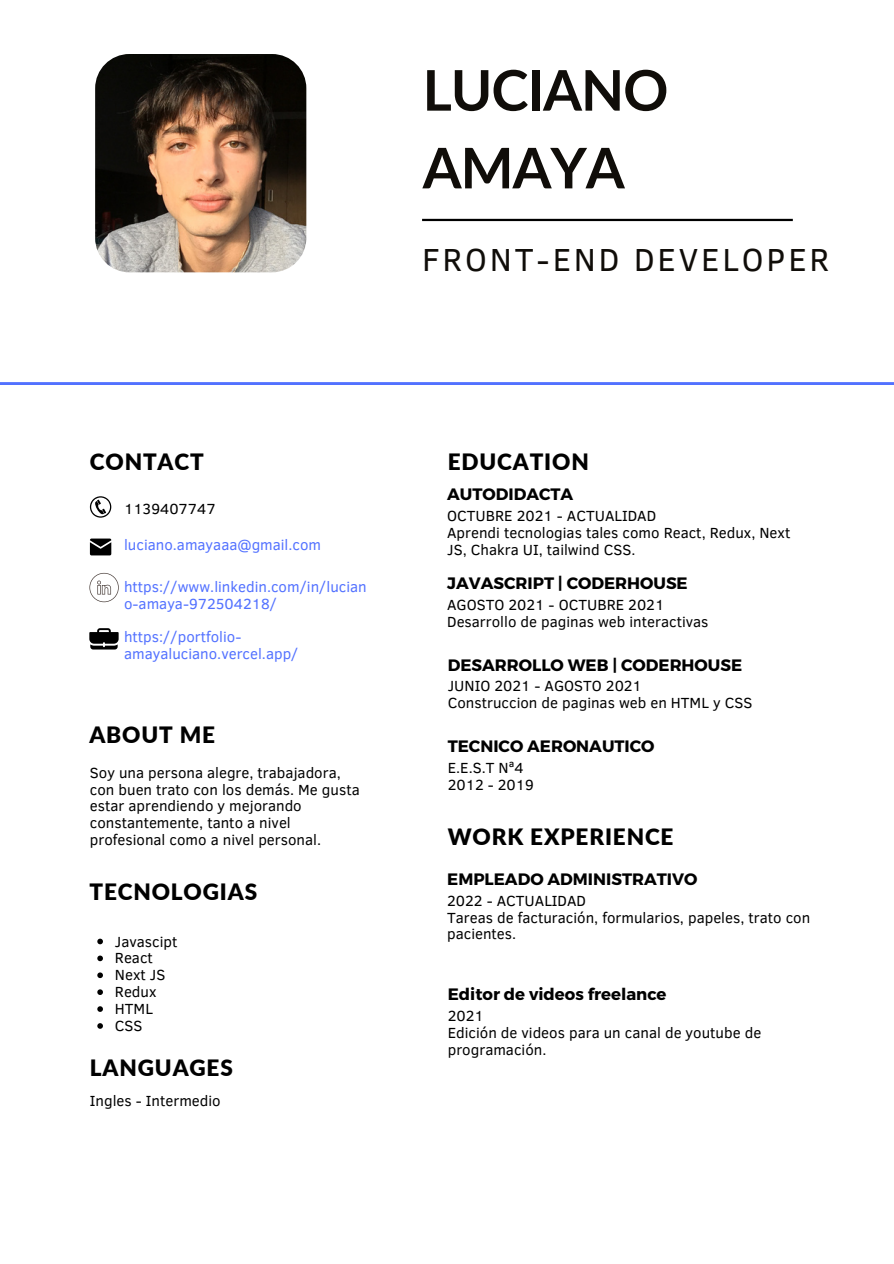
<style>
.page{position:relative;width:894px;height:1264px;background:#fff}
.page>*{position:absolute;margin:0;border:0;box-sizing:border-box;transform-origin:0 0}
.t1{font:700 55.95px/77.7px "Lato";letter-spacing:-.02em;color:#100d09}
.t2{font:32.7px "Clear Sans";letter-spacing:.09em;color:#100d09}
.t3{font:900 22.5px "Lato";letter-spacing:.04em;color:#000}
.t4{font:700 16.5px "Montserrat";color:#000}
.t5{font:15px/17px "Clear Sans";color:#000}
.t6{font:15px/17px "Clear Sans";color:#5271ff}
</style>
<div class="page">
<svg style="left:0;top:218px;width:893px;height:166px"></svg>
<hr style="left:422px;top:219px;width:370px;height:2px;background:#000">
<svg style="left:90px;top:496px;width:21px;height:21px"></svg>
<svg style="left:90px;top:538px;width:21px;height:17px"></svg>
<svg style="left:89px;top:573px;width:30px;height:29px"></svg>
<svg style="left:90px;top:54px;width:221px;height:223px;background:#756253"></svg>
<svg style="left:89px;top:628px;width:30px;height:21px"></svg>
<svg style="left:97px;top:938px;width:6px;height:6px"></svg>
<svg style="left:97px;top:955px;width:6px;height:6px"></svg>
<svg style="left:97px;top:972px;width:6px;height:6px"></svg>
<svg style="left:97px;top:989px;width:6px;height:6px"></svg>
<svg style="left:97px;top:1006px;width:6px;height:5px"></svg>
<svg style="left:97px;top:1023px;width:6px;height:5px"></svg>
<h1 class="t1" style="left:422px;top:50px;width:247px">LUCIANO<br>AMAYA</h1>
<h2 class="t2" style="left:422px;top:235px;width:408px">FRONT-END DEVELOPER</h2>
<h3 class="t3" style="left:90px;top:447px;width:115px">CONTACT</h3>
<p class="t5" style="left:124px;top:499px;width:93px">1139407747</p>
<p class="t6" style="left:124px;top:535px;width:198px">luciano.amayaaa@gmail.com</p>
<p class="t6" style="left:124px;top:577px;width:244px">https://www.linkedin.com/in/lucian o-amaya-972504218/</p>
<p class="t6" style="left:124px;top:627px;width:176px">https://portfolio&shy;amayaluciano.vercel.app/</p>
<h3 class="t3" style="left:89px;top:721px;width:127px">ABOUT ME</h3>
<p class="t5" style="left:90px;top:763px;width:271px">Soy una persona alegre, trabajadora, con buen trato con los demás. Me gusta estar aprendiendo y mejorando constantemente, tanto a nivel profesional como a nivel personal.</p>
<h3 class="t3" style="left:89px;top:877px;width:169px">TECNOLOGIAS</h3>
<p class="t5" style="left:115px;top:932px;width:64px">Javascipt<br>React<br>Next JS<br>Redux<br>HTML<br>CSS</p>
<h3 class="t3" style="left:90px;top:1053px;width:144px">LANGUAGES</h3>
<p class="t5" style="left:90px;top:1090px;width:132px">Ingles - Intermedio</p>
<h3 class="t3" style="left:447px;top:447px;width:142px">EDUCATION</h3>
<p class="t4" style="left:447px;top:483px;width:128px">AUTODIDACTA</p>
<p class="t5" style="left:447px;top:506px;width:344px">OCTUBRE 2021 - ACTUALIDAD<br>Aprendi tecnologias tales como React, Redux, Next<br>JS, Chakra UI, tailwind CSS.</p>
<p class="t4" style="left:447px;top:572px;width:242px">JAVASCRIPT | CODERHOUSE</p>
<p class="t5" style="left:447px;top:595px;width:263px">AGOSTO 2021 - OCTUBRE 2021<br>Desarrollo de paginas web interactivas</p>
<p class="t4" style="left:447px;top:654px;width:296px">DESARROLLO WEB | CODERHOUSE</p>
<p class="t5" style="left:447px;top:676px;width:306px">JUNIO 2021 - AGOSTO 2021<br>Construccion de paginas web en HTML y CSS</p>
<p class="t4" style="left:447px;top:735px;width:208px">TECNICO AERONAUTICO</p>
<p class="t5" style="left:447px;top:758px;width:88px">E.E.S.T Nª4<br>2012 - 2019</p>
<h3 class="t3" style="left:447px;top:822px;width:227px">WORK EXPERIENCE</h3>
<p class="t4" style="left:447px;top:868px;width:252px">EMPLEADO ADMINISTRATIVO</p>
<p class="t5" style="left:447px;top:891px;width:364px">2022 - ACTUALIDAD<br>Tareas de facturación, formularios, papeles, trato con pacientes.</p>
<p class="t4" style="left:447px;top:983px;width:220px">Editor de videos freelance</p>
<p class="t5" style="left:447px;top:1006px;width:315px">2021<br>Edición de videos para un canal de youtube de programación.</p>
</div>
